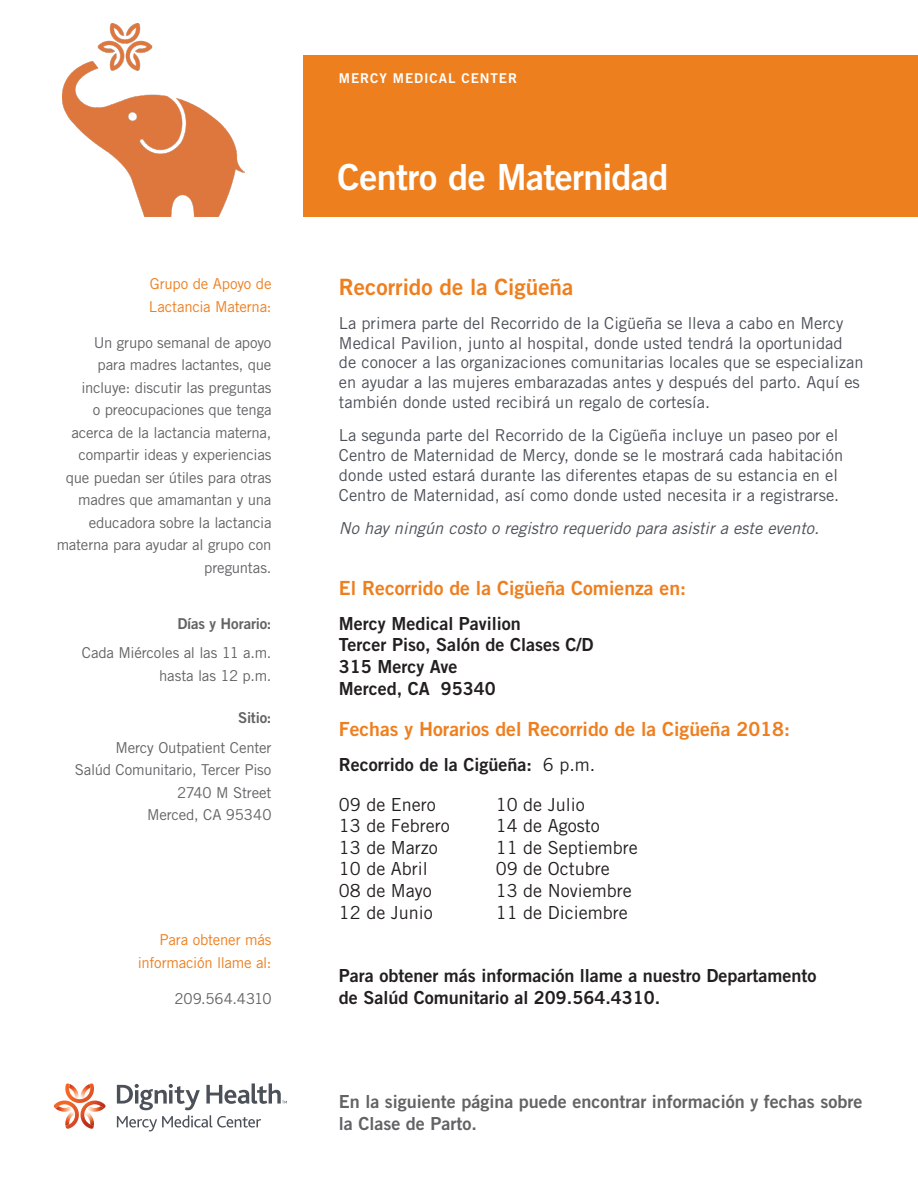
<style>
.page{position:relative;width:918px;height:1188px;background:#fff}
.page>*{position:absolute;margin:0;border:0;box-sizing:border-box;transform-origin:0 0}
.t1{font:36px "Trade Gothic LT Std Bd 2";letter-spacing:-.02em;color:#fff}
.Interior__Subhead{font:22.5px "Trade Gothic LT Std Bd 2";color:#ee7f1f}
.t2{font:19.5px "Trade Gothic LT Std Bd 2";color:#ee7f1f}
.t3{font:18px/21.6px "Trade Gothic LT Std Bd 2";color:#231f20}
.t4{font:18px "Trade Gothic LT Std";color:#231f20}
.t5{font:18px/21.6px "Trade Gothic LT Std Bd 2";color:#636366}
.Interior__Subhead-2{font:16.5px/19.8px "Trade Gothic LT Std";color:#4c5159}
.Interior__Subhead-3{font:italic 16.5px "Trade Gothic LT Std";color:#4c5159}
.t6{font:15px/22.5px "Trade Gothic LT Std";letter-spacing:-.01em;color:#636366;text-align:right}
.t7{font:15px/22.5px "Trade Gothic LT Std";letter-spacing:-.015em;color:#ee7f1f;text-align:right}
.t8{font:15px "Trade Gothic LT Std Bd 2";letter-spacing:-.015em;color:#636366}
.t9{font:13.5px "Trade Gothic LT Std Bd 2";letter-spacing:.07em;color:#fff}
.s1{font-family:"Trade Gothic LT Std"}
</style>
<div class="page">
<div style="left:299px;top:55px;width:619px;height:162px;background:#ee7f1f"></div>
<div style="left:297px;top:41px;width:6px;height:189px;background:#fff"></div>
<img style="left:63px;top:24px;width:182px;height:193px">
<svg style="left:54px;top:1083px;width:52px;height:46px"></svg>
<img style="left:86px;top:1109px;width:18px;height:3px">
<img style="left:86px;top:1106px;width:18px;height:3px">
<svg style="left:117px;top:1083px;width:170px;height:48px"></svg>
<p class="t7" style="left:149px;top:272px;width:124px;text-align:left">Grupo de Apoyo de<br>Lactancia Materna:</p>
<p class="t6" style="left:57px;top:331px;width:216px">Un grupo semanal de apoyo<br>para madres lactantes, que incluye: discutir las preguntas<br>o preocupaciones que tenga acerca de la lactancia materna, compartir ideas y experiencias que puedan ser útiles para otras madres que amamantan y una educadora sobre la lactancia materna para ayudar al grupo con preguntas.</p>
<p class="t8" style="left:177px;top:614px;width:96px">Días y Horario:</p>
<p class="t6" style="left:82px;top:641px;width:191px">Cada Miércoles al las 11 a.m. hasta las 12 p.m.</p>
<p class="t8" style="left:238px;top:709px;width:35px">Sitio:</p>
<p class="t6" style="left:115px;top:736px;width:158px">Mercy Outpatient Center</p>
<p class="t6" style="left:75px;top:758px;width:198px">Salúd Comunitario, Tercer Piso</p>
<p class="t6" style="left:177px;top:781px;width:96px">2740 M Street</p>
<p class="t6" style="left:147px;top:803px;width:126px">Merced, CA 95340</p>
<p class="t7" style="left:138px;top:928px;width:135px">Para obtener más información llame al:</p>
<p class="t6" style="left:175px;top:987px;width:98px">209.564.4310</p>
<p class="t9" style="left:339px;top:70px;width:180px">MERCY MEDICAL CENTER</p>
<p class="t1" style="left:337px;top:154px;width:332px">Centro de Maternidad</p>
<p class="Interior__Subhead" style="left:339px;top:274px;width:236px">Recorrido de la Cigüeña</p>
<p class="Interior__Subhead-2" style="left:339px;top:313px;width:526px">La primera parte del Recorrido de la Cigüeña se lleva a cabo en Mercy Medical Pavilion, junto al hospital, donde usted tendrá la oportunidad de conocer a las organizaciones comunitarias locales que se especializan en ayudar a las mujeres embarazadas antes y después del parto. Aquí es también donde usted recibirá un regalo de cortesía.</p>
<p class="Interior__Subhead-2" style="left:339px;top:425px;width:506px">La segunda parte del Recorrido de la Cigüeña incluye un paseo por el Centro de Maternidad de Mercy, donde se le mostrará cada habitación donde usted estará durante las diferentes etapas de su estancia en el Centro de Maternidad, así como donde usted necesita ir a registrarse.</p>
<p class="Interior__Subhead-3" style="left:339px;top:518px;width:482px">No hay ningún costo o registro requerido para asistir a este evento.</p>
<p class="t2" style="left:339px;top:576px;width:349px">El Recorrido de la Cigüeña Comienza en:</p>
<p class="t3" style="left:339px;top:612px;width:183px">Mercy Medical Pavilion</p>
<p class="t3" style="left:339px;top:634px;width:256px">Tercer Piso, Salón de Clases C/D</p>
<p class="t3" style="left:339px;top:655px;width:120px">315 Mercy Ave</p>
<p class="t3" style="left:339px;top:677px;width:158px">Merced, CA 95340</p>
<p class="t2" style="left:339px;top:717px;width:453px">Fechas y Horarios del Recorrido de la Cigüeña 2018:</p>
<p class="t3" style="left:339px;top:754px;width:258px">Recorrido de la Cigüeña: <span class="s1">6 p.m.</span></p>
<p class="t4" style="left:339px;top:793px;width:98px">09 de Enero</p>
<p class="t4" style="left:339px;top:815px;width:112px">13 de Febrero</p>
<p class="t4" style="left:339px;top:837px;width:100px">13 de Marzo</p>
<p class="t4" style="left:339px;top:858px;width:90px">10 de Abril</p>
<p class="t4" style="left:339px;top:880px;width:94px">08 de Mayo</p>
<p class="t4" style="left:339px;top:901px;width:95px">12 de Junio</p>
<p class="t4" style="left:496px;top:793px;width:90px">10 de Julio</p>
<p class="t4" style="left:496px;top:815px;width:105px">14 de Agosto</p>
<p class="t4" style="left:496px;top:837px;width:143px">11 de Septiembre</p>
<p class="t4" style="left:496px;top:858px;width:115px">09 de Octubre</p>
<p class="t4" style="left:496px;top:880px;width:137px">13 de Noviembre</p>
<p class="t4" style="left:496px;top:901px;width:133px">11 de Diciembre</p>
<p class="t3" style="left:339px;top:964px;width:479px">Para obtener más información llame a nuestro Departamento de Salúd Comunitario al 209.564.4310.</p>
<p class="t5" style="left:339px;top:1090px;width:525px">En la siguiente página puede encontrar información y fechas sobre la Clase de Parto.</p>
</div>
